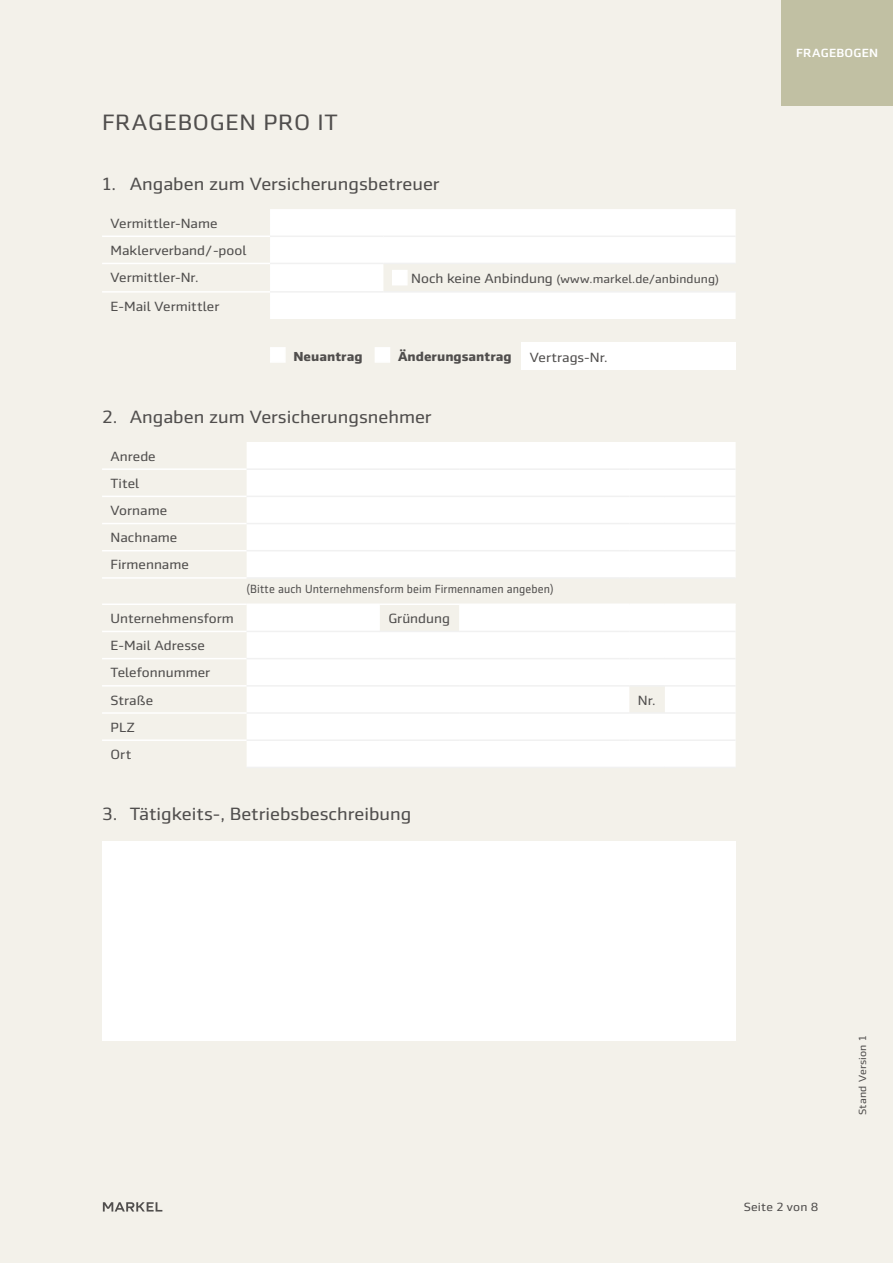
<style>
.page{position:relative;width:893px;height:1263px;background:#f3f1ea}
.page>*{position:absolute;margin:0;border:0;box-sizing:border-box;transform-origin:0 0}
.t1{font:22.5px "Markel Sans";letter-spacing:.03em;color:#504e4d}
.t2{font:18px "Markel Sans";color:#504e4d}
.t3{font:13.5px/27.2px "Markel Sans";color:#504e4d}
.t4{font:700 13.2px "Markel Sans";color:#504e4d}
.t5{font:12px "Markel Sans";letter-spacing:.01em;color:#504e4d}
.t6{font:12px "Sentico Sans DT";letter-spacing:.01em;color:#504e4d}
.t7{font:500 12px "Markel Sans";letter-spacing:.02em;color:#fff}
.t8{font:10.5px "Markel Sans";letter-spacing:.02em;color:#504e4d}
.s1{font-size:13.5px}
</style>
<div class="page">
<svg style="left:103px;top:1202px;width:59px;height:9px"></svg>
<div style="left:781px;top:0;width:112px;height:105px;background:#c1c0a3"></div>
<svg style="left:270px;top:209px;width:466px;height:110px;fill:#fff"></svg>
<hr style="left:102px;top:235px;width:168px;height:2px;background:#fff">
<hr style="left:102px;top:263px;width:168px;height:1px;background:#fff">
<hr style="left:102px;top:291px;width:168px;height:2px;background:#fff">
<hr style="left:270px;top:235px;width:113px;height:2px;background:#f1f1f1">
<hr style="left:383px;top:235px;width:353px;height:2px;background:#f1f1f1">
<hr style="left:270px;top:263px;width:113px;height:1px;background:#f1f1f1">
<hr style="left:383px;top:263px;width:353px;height:1px;background:#f1f1f1">
<hr style="left:270px;top:291px;width:113px;height:2px;background:#f1f1f1">
<hr style="left:383px;top:291px;width:353px;height:2px;background:#f1f1f1">
<div style="left:392px;top:270px;width:16px;height:15px;background:#fff"></div>
<div style="left:521px;top:343px;width:215px;height:27px;background:#fff"></div>
<div style="left:270px;top:347px;width:16px;height:16px;background:#fff"></div>
<div style="left:375px;top:347px;width:15px;height:16px;background:#fff"></div>
<svg style="left:247px;top:442px;width:489px;height:325px;background:#fdfdfc"></svg>
<hr style="left:102px;top:468px;width:145px;height:2px;background:#fff">
<hr style="left:102px;top:496px;width:145px;height:1px;background:#fff">
<hr style="left:102px;top:523px;width:145px;height:1px;background:#fff">
<hr style="left:102px;top:550px;width:145px;height:1px;background:#fff">
<hr style="left:102px;top:577px;width:145px;height:2px;background:#fff">
<hr style="left:102px;top:631px;width:145px;height:1px;background:#fff">
<hr style="left:102px;top:658px;width:145px;height:1px;background:#fff">
<hr style="left:102px;top:685px;width:145px;height:1px;background:#fff">
<hr style="left:102px;top:712px;width:145px;height:2px;background:#fff">
<hr style="left:102px;top:739px;width:145px;height:2px;background:#fff">
<hr style="left:247px;top:468px;width:133px;height:2px;background:#f1f1f1">
<hr style="left:380px;top:468px;width:79px;height:2px;background:#f1f1f1">
<hr style="left:459px;top:468px;width:170px;height:2px;background:#f1f1f1">
<hr style="left:629px;top:468px;width:36px;height:2px;background:#f1f1f1">
<hr style="left:665px;top:468px;width:71px;height:2px;background:#f1f1f1">
<hr style="left:247px;top:496px;width:133px;height:1px;background:#f1f1f1">
<hr style="left:380px;top:496px;width:79px;height:1px;background:#f1f1f1">
<hr style="left:459px;top:496px;width:170px;height:1px;background:#f1f1f1">
<hr style="left:629px;top:496px;width:36px;height:1px;background:#f1f1f1">
<hr style="left:665px;top:496px;width:71px;height:1px;background:#f1f1f1">
<hr style="left:247px;top:523px;width:133px;height:1px;background:#f1f1f1">
<hr style="left:380px;top:523px;width:79px;height:1px;background:#f1f1f1">
<hr style="left:459px;top:523px;width:170px;height:1px;background:#f1f1f1">
<hr style="left:629px;top:523px;width:36px;height:1px;background:#f1f1f1">
<hr style="left:665px;top:523px;width:71px;height:1px;background:#f1f1f1">
<hr style="left:247px;top:550px;width:133px;height:1px;background:#f1f1f1">
<hr style="left:380px;top:550px;width:79px;height:1px;background:#f1f1f1">
<hr style="left:459px;top:550px;width:170px;height:1px;background:#f1f1f1">
<hr style="left:629px;top:550px;width:36px;height:1px;background:#f1f1f1">
<hr style="left:665px;top:550px;width:71px;height:1px;background:#f1f1f1">
<hr style="left:247px;top:577px;width:133px;height:2px;background:#f1f1f1">
<hr style="left:380px;top:577px;width:79px;height:2px;background:#f1f1f1">
<hr style="left:459px;top:577px;width:170px;height:2px;background:#f1f1f1">
<hr style="left:629px;top:577px;width:36px;height:2px;background:#f1f1f1">
<hr style="left:665px;top:577px;width:71px;height:2px;background:#f1f1f1">
<hr style="left:247px;top:631px;width:133px;height:1px;background:#f1f1f1">
<hr style="left:380px;top:631px;width:79px;height:1px;background:#f1f1f1">
<hr style="left:459px;top:631px;width:170px;height:1px;background:#f1f1f1">
<hr style="left:629px;top:631px;width:36px;height:1px;background:#f1f1f1">
<hr style="left:665px;top:631px;width:71px;height:1px;background:#f1f1f1">
<hr style="left:247px;top:658px;width:133px;height:1px;background:#f1f1f1">
<hr style="left:380px;top:658px;width:79px;height:1px;background:#f1f1f1">
<hr style="left:459px;top:658px;width:170px;height:1px;background:#f1f1f1">
<hr style="left:629px;top:658px;width:36px;height:1px;background:#f1f1f1">
<hr style="left:665px;top:658px;width:71px;height:1px;background:#f1f1f1">
<hr style="left:247px;top:685px;width:133px;height:1px;background:#f1f1f1">
<hr style="left:380px;top:685px;width:79px;height:1px;background:#f1f1f1">
<hr style="left:459px;top:685px;width:170px;height:1px;background:#f1f1f1">
<hr style="left:629px;top:685px;width:36px;height:1px;background:#f1f1f1">
<hr style="left:665px;top:685px;width:71px;height:1px;background:#f1f1f1">
<hr style="left:247px;top:712px;width:133px;height:2px;background:#f1f1f1">
<hr style="left:380px;top:712px;width:79px;height:2px;background:#f1f1f1">
<hr style="left:459px;top:712px;width:170px;height:2px;background:#f1f1f1">
<hr style="left:629px;top:712px;width:36px;height:2px;background:#f1f1f1">
<hr style="left:665px;top:712px;width:71px;height:2px;background:#f1f1f1">
<hr style="left:247px;top:739px;width:133px;height:2px;background:#f1f1f1">
<hr style="left:380px;top:739px;width:79px;height:2px;background:#f1f1f1">
<hr style="left:459px;top:739px;width:170px;height:2px;background:#f1f1f1">
<hr style="left:629px;top:739px;width:36px;height:2px;background:#f1f1f1">
<hr style="left:665px;top:739px;width:71px;height:2px;background:#f1f1f1">
<hr style="left:247px;top:767px;width:133px;height:1px;background:#f1f1f1">
<hr style="left:380px;top:767px;width:79px;height:1px;background:#f1f1f1">
<hr style="left:459px;top:767px;width:170px;height:1px;background:#f1f1f1">
<hr style="left:629px;top:767px;width:36px;height:1px;background:#f1f1f1">
<hr style="left:665px;top:767px;width:71px;height:1px;background:#f1f1f1">
<hr style="left:102px;top:603px;width:145px;height:2px;background:#fff">
<hr style="left:247px;top:603px;width:133px;height:2px;background:#fff">
<hr style="left:380px;top:603px;width:79px;height:2px;background:#fff">
<hr style="left:459px;top:603px;width:170px;height:2px;background:#fff">
<hr style="left:629px;top:603px;width:36px;height:2px;background:#fff">
<hr style="left:665px;top:603px;width:71px;height:2px;background:#fff">
<div style="left:102px;top:841px;width:634px;height:199px;background:#fff"></div>
<h1 class="t1" style="left:102px;top:110px;width:237px">FRAGEBOGEN PRO IT</h1>
<h2 class="t2" style="left:102px;top:174px;width:339px">1. Angaben zum Versicherungsbetreuer</h2>
<p class="t3" style="left:111px;top:210px;width:138px">Vermittler-Name<br>Maklerverband/-pool<br>Vermittler-Nr.</p>
<p class="t5" style="left:411px;top:273px;width:309px"><span class="s1">Noch keine Anbindung</span> (www.markel.de/anbindung)</p>
<p class="t3" style="left:111px;top:292px;width:110px">E-Mail Vermittler</p>
<p class="t4" style="left:293px;top:349px;width:71px">Neuantrag</p>
<p class="t4" style="left:398px;top:349px;width:115px">Änderungsantrag</p>
<p class="t3" style="left:530px;top:343px;width:79px">Vertrags-Nr.</p>
<h2 class="t2" style="left:102px;top:407px;width:331px">2. Angaben zum Versicherungsnehmer</h2>
<p class="t3" style="left:111px;top:442px;width:80px">Anrede<br>Titel<br>Vorname<br>Nachname<br>Firmenname</p>
<p class="t6" style="left:247px;top:582px;width:309px">(Bitte auch Unternehmensform beim Firmennamen angeben)</p>
<p class="t3" style="left:111px;top:605px;width:125px">Unternehmensform</p>
<p class="t3" style="left:388px;top:605px;width:63px">Gründung</p>
<p class="t3" style="left:111px;top:632px;width:101px">E-Mail Adresse<br>Telefonnummer<br>Straße</p>
<p class="t3" style="left:111px;top:713px;width:26px">PLZ<br>Ort</p>
<h2 class="t2" style="left:102px;top:804px;width:311px">3. Tätigkeits-, Betriebsbeschreibung</h2>
<p class="t3" style="left:638px;top:686px;width:19px">Nr.</p>
<p class="t7" style="left:796px;top:46px;width:84px">FRAGEBOGEN</p>
<p class="t5" style="left:744px;top:1200px;width:76px">Seite 2 von 8</p>
<p class="t8" style="left:857px;top:1115px;width:81px;rotate:-90deg">Stand Version 1</p>
</div>
